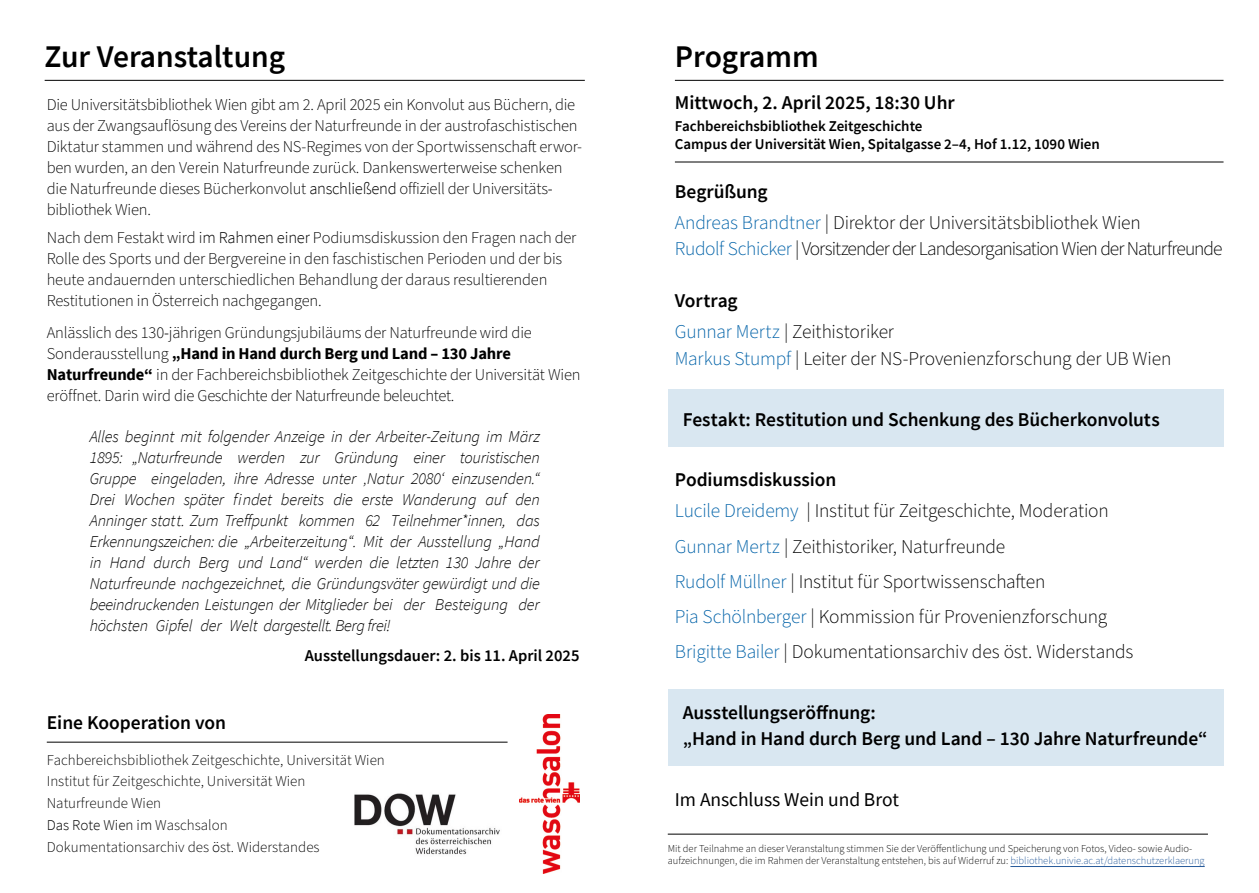
<style>
.page{position:relative;width:1259px;height:893px;background:#fff}
.page>*{position:absolute;margin:0;border:0;box-sizing:border-box;transform-origin:0 0}
.t1{font:600 31.5px "Source Sans Pro";color:#000}
.t2{font:300 19.5px/31px "Source Sans Pro";letter-spacing:-.01em;color:#000}
.t3{font:600 19.5px/26.5px "Source Sans Pro";letter-spacing:-.005em;color:#000}
.t4{font:300 19.5px "Source Sans Pro";letter-spacing:-.045em;color:#000}
.t5{font:19.5px "Source Sans Pro";letter-spacing:-.005em;color:#000}
.t6{font:300 16.5px/21px "Source Sans Pro";letter-spacing:-.01em;color:#000}
.t7{font:italic 300 16.5px/21px "Source Sans Pro";letter-spacing:-.01em;color:#000;text-align:justify}
.t8{font:600 16.5px "Source Sans Pro";color:#000}
.t9{font:300 15px/21.8px "Source Sans Pro";color:#000}
.t10{font:600 15px/18px "Source Sans Pro";color:#000}
.t11{font:300 10.5px/12px "Source Sans Pro";color:#000}
.s1{font-weight:700}
.s2{font-weight:600}
.s3{color:#0062a8}
.s4{color:#275b9b}
</style>
<div class="page">
<div style="left:668px;top:389px;width:555px;height:57px;background:#d9e7f1"></div>
<div style="left:668px;top:689px;width:555px;height:76px;background:#d9e7f1"></div>
<hr style="left:675px;top:80px;width:548px;height:1px;background:#000">
<hr style="left:675px;top:162px;width:548px;height:1px;background:#000">
<hr style="left:45px;top:80px;width:540px;height:1px;background:#000">
<hr style="left:668px;top:834px;width:540px;height:1px;background:#000">
<hr style="left:1010px;top:866px;width:194px;height:1px;background:#275b9b">
<hr style="left:47px;top:742px;width:460px;height:1px;background:#000">
<img style="left:354px;top:793px;width:146px;height:62px">
<img style="left:519px;top:714px;width:60px;height:160px">
<h1 class="t1" style="left:45px;top:36px;width:242px">Zur Veranstaltung</h1>
<p class="t6" style="left:47px;top:94px;width:537px">Die Universitätsbibliothek Wien gibt am 2. April 2025 ein Konvolut aus Büchern, die aus der Zwangsauflösung des Vereins der Naturfreunde in der austrofaschistischen Diktatur stammen und während des NS-Regimes von der Sportwissenschaft erwor&shy;ben wurden, an den Verein Naturfreunde zurück. Dankenswerterweise schenken die Naturfreunde dieses Bücherkonvolut anschließend offiziell der Universitäts&shy;bibliothek Wien.</p>
<p class="t6" style="left:47px;top:227px;width:531px">Nach dem Festakt wird im Rahmen einer Podiumsdiskussion den Fragen nach der Rolle des Sports und der Bergvereine in den faschistischen Perioden und der bis heute andauernden unterschiedlichen Behandlung der daraus resultierenden Restitutionen in Österreich nachgegangen.</p>
<p class="t6" style="left:47px;top:322px;width:535px">Anlässlich des 130-jährigen Gründungsjubiläums der Naturfreunde wird die Sonderausstellung <span class="s1">„Hand in Hand durch Berg und Land – 130 Jahre Naturfreunde“</span> in der Fachbereichsbibliothek Zeitgeschichte der Universität Wien eröffnet. Darin wird die Geschichte der Naturfreunde beleuchtet.</p>
<p class="t7" style="left:90px;top:426px;width:451px">Alles beginnt mit folgender Anzeige in der Arbeiter-Zeitung im März 1895: „Naturfreunde werden zur Gründung einer touristischen Gruppe eingeladen, ihre Adresse unter ‚Natur 2080‘ einzusenden.“ Drei Wochen später findet bereits die erste Wanderung auf den Anninger statt. Zum Treffpunkt kommen 62 Teilnehmer*innen, das Erkennungszeichen: die „Arbeiterzeitung“. Mit der Ausstellung „Hand in Hand durch Berg und Land“ werden die letzten 130 Jahre der Naturfreunde nachgezeichnet, die Gründungsväter gewürdigt und die beeindruckenden Leistungen der Mitglieder bei der Besteigung der höchsten Gipfel der Welt dargestellt. Berg frei!</p>
<p class="t8" style="left:305px;top:645px;width:276px">Ausstellungsdauer: 2. bis 11. April 2025</p>
<p class="t3" style="left:47px;top:709px;width:181px">Eine Kooperation von</p>
<p class="t9" style="left:47px;top:749px;width:339px">Fachbereichsbibliothek Zeitgeschichte, Universität Wien Institut für Zeitgeschichte, Universität Wien Naturfreunde Wien<br>Das Rote Wien im Waschsalon<br>Dokumentationsarchiv des öst. Widerstandes</p>
<h1 class="t1" style="left:675px;top:36px;width:145px">Programm</h1>
<p class="t3" style="left:675px;top:89px;width:281px">Mittwoch, 2. April 2025, 18:30 Uhr</p>
<p class="t10" style="left:675px;top:117px;width:426px">Fachbereichsbibliothek Zeitgeschichte<br>Campus der Universität Wien, Spitalgasse 2–4, Hof 1.12, 1090 Wien</p>
<p class="t2" style="left:675px;top:176px;width:467px"><span class="s2">Begrüßung<br></span><span class="s3">Andreas Brandtner</span> | Direktor der Universitätsbibliothek Wien</p>
<p class="t4" style="left:675px;top:236px;width:549px"><span class="s3">Rudolf Schicker</span> | Vorsitzender der Landesorganisation Wien der Naturfreunde</p>
<p class="t2" style="left:675px;top:286px;width:221px"><span class="s2">Vortrag<br></span><span class="s3">Gunnar Mertz</span> | Zeithistoriker</p>
<p class="t2" style="left:675px;top:344px;width:498px"><span class="s3">Markus Stumpf</span> | Leiter der NS-Provenienzforschung der UB Wien</p>
<p class="t3" style="left:682px;top:406px;width:478px">Festakt: Restitution und Schenkung des Bücherkonvoluts</p>
<p class="t2" style="left:675px;top:465px;width:435px"><span class="s2">Podiumsdiskussion<br></span><span class="s3">Lucile Dreidemy</span> | Institut für Zeitgeschichte, Moderation</p>
<p class="t2" style="left:675px;top:529px;width:460px;line-height:35.2px"><span class="s3">Gunnar Mertz</span> | Zeithistoriker, Naturfreunde<br><span class="s3">Rudolf Müllner</span> | Institut für Sportwissenschaften<br><span class="s3">Pia Schölnberger</span> | Kommission für Provenienzforschung <span class="s3">Brigitte Bailer</span> | Dokumentationsarchiv des öst. Widerstands</p>
<p class="t3" style="left:682px;top:699px;width:526px">Ausstellungseröffnung:<br>„Hand in Hand durch Berg und Land – 130 Jahre Naturfreunde“</p>
<p class="t5" style="left:675px;top:787px;width:226px">Im Anschluss Wein und Brot</p>
<p class="t11" style="left:668px;top:842px;width:538px">Mit der Teilnahme an dieser Veranstaltung stimmen Sie der Veröffentlichung und Speicherung von Fotos, Video- sowie Audio&shy;aufzeichnungen, die im Rahmen der Veranstaltung entstehen, bis auf Widerruf zu: <span class="s4">bibliothek.univie.ac.at/datenschutzerklaerung</span></p>
</div>
